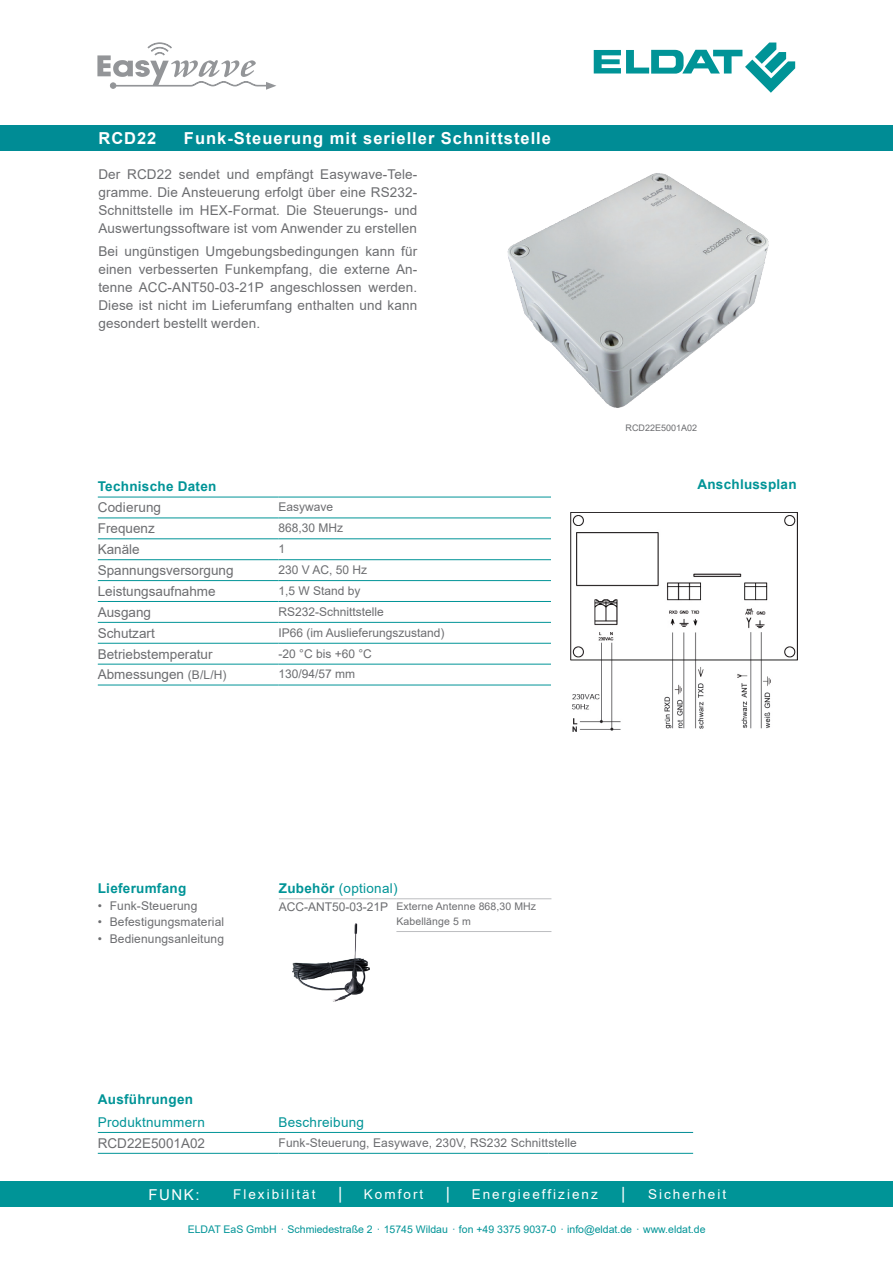
<style>
.page{position:relative;width:893px;height:1263px;background:#fff}
.page>*{position:absolute;margin:0;border:0;box-sizing:border-box;transform-origin:0 0}
.t1{font:700 16.5px "Arial";letter-spacing:.06em;color:#fff}
.t2{font:16.5px "Arial";color:#fff}
.t3{font:15px "Arial";color:#fff}
.t4{font:13.5px/18px "Arial";color:#6c6d70;text-align:justify}
.t5{font:700 13.5px "Arial";letter-spacing:.02em;color:#009497}
.t6{font:13.5px "Arial";letter-spacing:.15em;color:#fff}
.t7{font:13.5px "Arial";letter-spacing:.02em;color:#009497}
.t8{font:12px "Arial";letter-spacing:.01em;color:#6c6d70}
.t9{font:10.5px "Arial";color:#009497}
.t10{font:10.5px/15px "Arial";letter-spacing:.01em;color:#6c6d70}
.t11{font:9px "Arial";color:#6c6d70}
.s1{font-size:12px}
.s2{font-weight:700}
</style>
<div class="page">
<div style="left:0;top:1181px;width:893px;height:26px;background:#009497"></div>
<svg style="left:594px;top:43px;width:201px;height:50px"></svg>
<svg style="left:97px;top:43px;width:179px;height:47px"></svg>
<hr style="left:98px;top:497px;width:181px;height:1px;background:#009497">
<hr style="left:279px;top:497px;width:272px;height:1px;background:#009497">
<hr style="left:98px;top:518px;width:181px;height:1px;background:#009497">
<hr style="left:279px;top:518px;width:272px;height:1px;background:#009497">
<hr style="left:98px;top:538px;width:181px;height:1px;background:#009497">
<hr style="left:279px;top:538px;width:272px;height:1px;background:#009497">
<hr style="left:98px;top:559px;width:181px;height:1px;background:#009497">
<hr style="left:279px;top:559px;width:272px;height:1px;background:#009497">
<hr style="left:98px;top:580px;width:181px;height:1px;background:#009497">
<hr style="left:279px;top:580px;width:272px;height:1px;background:#009497">
<hr style="left:98px;top:601px;width:181px;height:1px;background:#009497">
<hr style="left:279px;top:601px;width:272px;height:1px;background:#009497">
<hr style="left:98px;top:622px;width:181px;height:1px;background:#009497">
<hr style="left:279px;top:622px;width:272px;height:1px;background:#009497">
<hr style="left:98px;top:643px;width:181px;height:1px;background:#009497">
<hr style="left:279px;top:643px;width:272px;height:1px;background:#009497">
<hr style="left:98px;top:664px;width:181px;height:1px;background:#009497">
<hr style="left:279px;top:664px;width:272px;height:1px;background:#009497">
<hr style="left:98px;top:685px;width:181px;height:1px;background:#009497">
<hr style="left:279px;top:685px;width:272px;height:1px;background:#009497">
<hr style="left:98px;top:1132px;width:181px;height:1px;background:#009497">
<hr style="left:279px;top:1132px;width:270px;height:1px;background:#009497">
<hr style="left:98px;top:1153px;width:181px;height:1px;background:#009497">
<hr style="left:279px;top:1153px;width:270px;height:1px;background:#009497">
<hr style="left:549px;top:1153px;width:144px;height:1px;background:#009497">
<hr style="left:549px;top:1132px;width:144px;height:1px;background:#008c95">
<img style="left:507px;top:173px;width:262px;height:235px">
<hr style="left:279px;top:898px;width:117px;height:1px;background:#bcbdc0">
<hr style="left:396px;top:898px;width:155px;height:1px;background:#bcbdc0">
<hr style="left:396px;top:931px;width:155px;height:1px;background:#bcbdc0">
<img style="left:293px;top:924px;width:76px;height:77px">
<img style="left:571px;top:513px;width:226px;height:218px">
<div style="left:0;top:125px;width:893px;height:26px;background:#008c95"></div>
<p class="t1" style="left:98px;top:127px;width:60px">RCD22</p>
<p class="t1" style="left:184px;top:127px;width:369px">Funk-Steuerung mit serieller Schnittstelle</p>
<p class="t4" style="left:98px;top:165px;width:320px">Der RCD22 sendet und empfängt Easywave-Tele&shy;gramme. Die Ansteuerung erfolgt über eine RS232- Schnittstelle im HEX-Format. Die Steuerungs- und Auswertungssoftware ist vom Anwender zu erstellen</p>
<p class="t4" style="left:98px;top:242px;width:320px">Bei ungünstigen Umgebungsbedingungen kann für einen verbesserten Funkempfang, die externe An&shy;tenne ACC-ANT50-03-21P angeschlossen werden.<br>Diese ist nicht im Lieferumfang enthalten und kann gesondert bestellt werden.</p>
<p class="t5" style="left:98px;top:477px;width:120px">Technische Daten</p>
<p class="t4" style="left:98px;top:499px;width:65px">Codierung</p>
<p class="t8" style="left:279px;top:499px;width:56px">Easywave</p>
<p class="t4" style="left:98px;top:519px;width:59px">Frequenz</p>
<p class="t8" style="left:279px;top:520px;width:66px">868,30 MHz</p>
<p class="t4" style="left:98px;top:540px;width:44px">Kanäle</p>
<p class="t8" style="left:279px;top:541px;width:8px">1</p>
<p class="t4" style="left:98px;top:561px;width:137px">Spannungsversorgung</p>
<p class="t8" style="left:279px;top:561px;width:90px">230 V AC, 50 Hz</p>
<p class="t4" style="left:98px;top:582px;width:119px">Leistungsaufnahme</p>
<p class="t8" style="left:279px;top:582px;width:84px">1,5 W Stand by</p>
<p class="t4" style="left:98px;top:603px;width:55px">Ausgang</p>
<p class="t8" style="left:279px;top:603px;width:107px">RS232-Schnittstelle</p>
<p class="t4" style="left:98px;top:624px;width:59px">Schutzart</p>
<p class="t8" style="left:279px;top:624px;width:168px">IP66 (im Auslieferungszustand)</p>
<p class="t4" style="left:98px;top:645px;width:116px">Betriebstemperatur</p>
<p class="t8" style="left:279px;top:645px;width:95px">-20 °C bis +60 °C</p>
<p class="t4" style="left:98px;top:666px;width:130px">Abmessungen <span class="s1">(B/L/H)</span></p>
<p class="t8" style="left:279px;top:666px;width:78px">130/94/57 mm</p>
<p class="t11" style="left:626px;top:421px;width:73px">RCD22E5001A02</p>
<p class="t5" style="left:697px;top:475px;width:101px">Anschlussplan</p>
<p class="t5" style="left:98px;top:879px;width:90px">Lieferumfang</p>
<p class="t7" style="left:279px;top:879px;width:120px"><span class="s2">Zubehör</span> (optional)</p>
<p class="t10" style="left:396px;top:898px;width:141px;text-indent:-117px"><span class="s1">ACC-ANT50-03-21P</span> Externe Antenne 868,30 MHz<br>Kabellänge 5 m</p>
<p class="t8" style="left:98px;top:897px;width:101px">• Funk-Steuerung</p>
<p class="t8" style="left:98px;top:914px;width:128px">• Befestigungsmaterial</p>
<p class="t8" style="left:98px;top:930px;width:128px">• Bedienungsanleitung</p>
<p class="t5" style="left:98px;top:1090px;width:97px">Ausführungen</p>
<p class="t7" style="left:98px;top:1113px;width:109px">Produktnummern</p>
<p class="t7" style="left:279px;top:1113px;width:87px">Beschreibung</p>
<p class="t4" style="left:98px;top:1134px;width:109px">RCD22E5001A02</p>
<p class="t8" style="left:279px;top:1134px;width:300px">Funk-Steuerung, Easywave, 230V, RS232 Schnittstelle</p>
<p class="t3" style="left:148px;top:1184px;width:52px">FUNK:</p>
<p class="t6" style="left:233px;top:1185px;width:84px">Flexibilität</p>
<p class="t2" style="left:338px;top:1182px;width:6px">|</p>
<p class="t6" style="left:364px;top:1185px;width:61px">Komfort</p>
<p class="t2" style="left:446px;top:1182px;width:6px">|</p>
<p class="t6" style="left:472px;top:1185px;width:128px">Energieeffizienz</p>
<p class="t2" style="left:621px;top:1182px;width:6px">|</p>
<p class="t6" style="left:648px;top:1185px;width:80px">Sicherheit</p>
<p class="t9" style="left:188px;top:1222px;width:519px">ELDAT EaS GmbH · Schmiedestraße 2 · 15745 Wildau · fon +49 3375 9037-0 · info@eldat.de · www.eldat.de</p>
</div>
